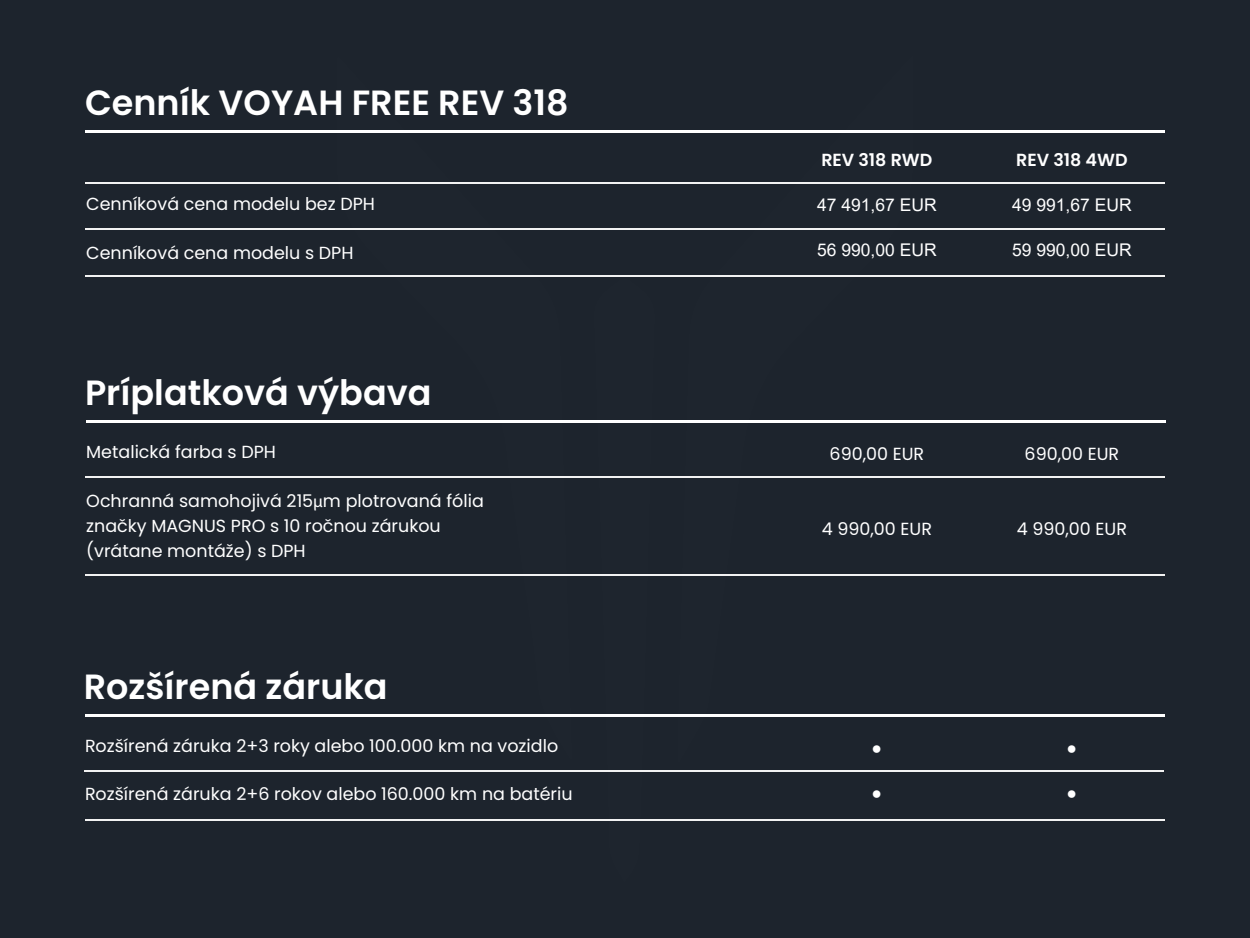
<style>
.page{position:relative;width:1250px;height:938px;background:#1d242d}
.page>*{position:absolute;margin:0;border:0;box-sizing:border-box;transform-origin:0 0}
.t1{font:600 35px "Poppins";color:#fff}
.t2{font:17.5px/25px "Poppins";color:#fff}
.t3{font:17.5px "Arial";color:#fff}
.t4{font:600 17.5px "Poppins";color:#fff}
.s1{font-family:"Myriad Pro"}
</style>
<div class="page">
<svg style="left:677px;top:132px;width:237px;height:585px"></svg>
<svg style="left:336px;top:132px;width:236px;height:585px"></svg>
<svg style="left:594px;top:422px;width:61px;height:399px"></svg>
<hr style="left:85px;top:130px;width:1080px;height:2px;background:#fff">
<hr style="left:86px;top:420px;width:1080px;height:2px;background:#fff">
<hr style="left:85px;top:182px;width:1080px;height:2px;background:#f2f2f2">
<hr style="left:85px;top:229px;width:1080px;height:1px;background:#f2f2f2">
<hr style="left:85px;top:275px;width:1080px;height:1px;background:#f2f2f2">
<hr style="left:85px;top:476px;width:1080px;height:2px;background:#f2f2f2">
<hr style="left:85px;top:574px;width:1080px;height:1px;background:#f2f2f2">
<hr style="left:85px;top:714px;width:1080px;height:2px;background:#fff">
<hr style="left:84px;top:770px;width:1080px;height:1px;background:#f2f2f2">
<hr style="left:85px;top:819px;width:1080px;height:1px;background:#f2f2f2">
<h1 class="t1" style="left:85px;top:82px;width:485px">Cenník VOYAH FREE REV 318</h1>
<p class="t2" style="left:86px;top:191px;width:290px">Cenníková cena modelu bez DPH</p>
<p class="t2" style="left:86px;top:240px;width:269px">Cenníková cena modelu s DPH</p>
<h1 class="t1" style="left:85px;top:372px;width:348px">Príplatková výbava</h1>
<p class="t2" style="left:86px;top:439px;width:191px">Metalická farba s DPH</p>
<p class="t2" style="left:86px;top:488px;width:399px">Ochranná samohojivá 215<span class="s1">μ</span>m plotrovaná fólia značky MAGNUS PRO s 10 ročnou zárukou (vrátane montáže) s DPH</p>
<h1 class="t1" style="left:84px;top:666px;width:305px">Rozšírená záruka</h1>
<p class="t2" style="left:85px;top:733px;width:475px">Rozšírená záruka 2+3 roky alebo 100.000 km na vozidlo</p>
<p class="t2" style="left:85px;top:781px;width:489px">Rozšírená záruka 2+6 rokov alebo 160.000 km na batériu</p>
<p class="t4" style="left:821px;top:150px;width:113px">REV 318 RWD</p>
<p class="t3" style="left:817px;top:193px;width:121px">47 491,67 EUR</p>
<p class="t3" style="left:817px;top:238px;width:121px">56 990,00 EUR</p>
<p class="t4" style="left:1016px;top:150px;width:113px">REV 318 4WD</p>
<p class="t3" style="left:1012px;top:193px;width:121px">49 991,67 EUR</p>
<p class="t3" style="left:1012px;top:238px;width:121px">59 990,00 EUR</p>
<p class="t2" style="left:830px;top:441px;width:96px">690,00 EUR</p>
<p class="t2" style="left:1025px;top:441px;width:96px">690,00 EUR</p>
<p class="t2" style="left:822px;top:516px;width:112px">4 990,00 EUR</p>
<p class="t2" style="left:1017px;top:516px;width:112px">4 990,00 EUR</p>
<p class="t3" style="left:872px;top:735px;width:12px">●</p>
<p class="t3" style="left:872px;top:780px;width:12px">●</p>
<p class="t3" style="left:1067px;top:735px;width:12px">●</p>
<p class="t3" style="left:1067px;top:780px;width:12px">●</p>
</div>
